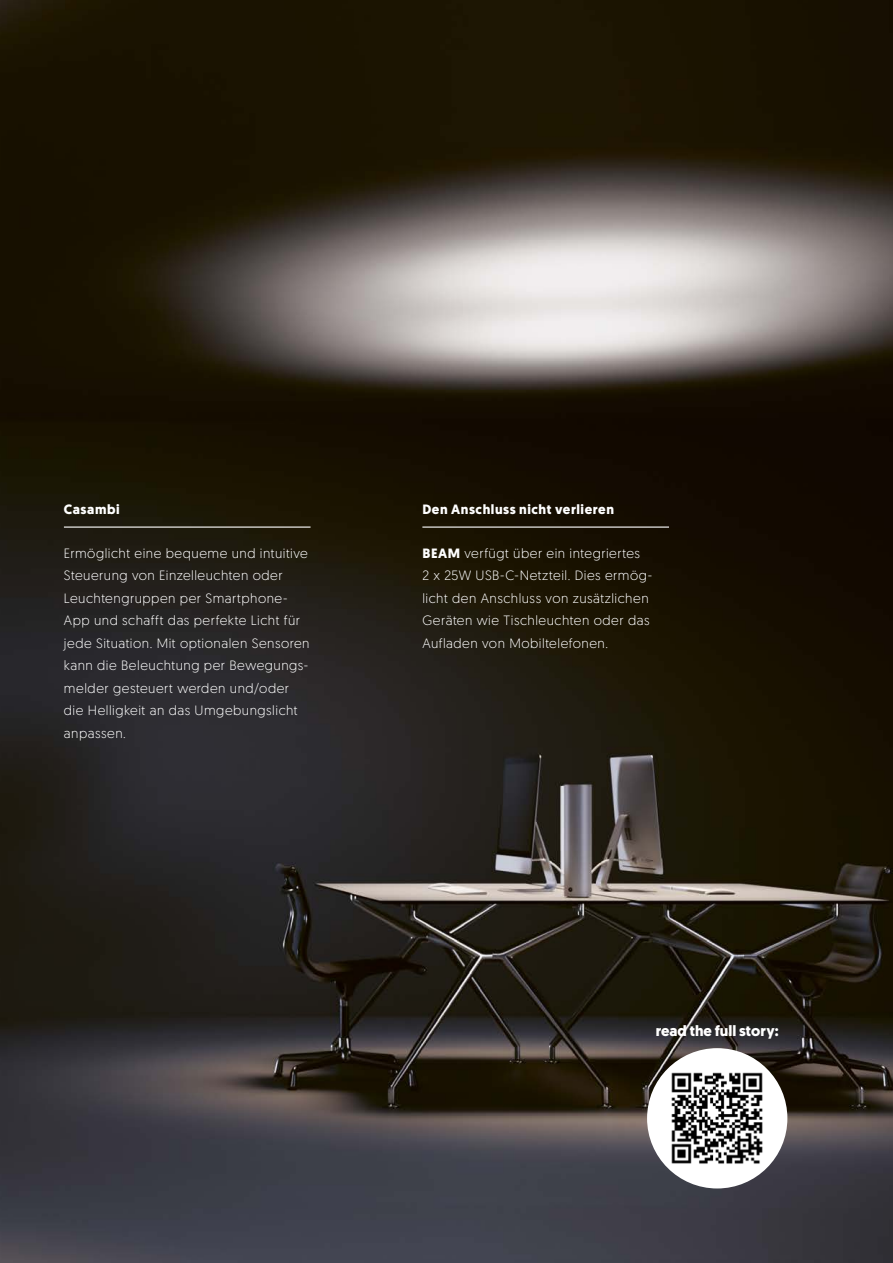
<style>
.page{position:relative;width:893px;height:1263px;background:#fff}
.page>*{position:absolute;margin:0;border:0;box-sizing:border-box;transform-origin:0 0}
.t1{font:700 15px "Geomanist";color:#fff}
.t2{font:300 13.5px/22.5px "Geomanist";letter-spacing:.04em;color:#fff}
.t3{font:700 13.5px "Geomanist";letter-spacing:.045em;color:#fff}
.s1{font-weight:700}
</style>
<div class="page">
<img style="left:0;top:0;width:893px;height:1263px">
<div style="left:647px;top:1048px;width:140px;height:140px;background:#fff;border-radius:50%"></div>
<hr style="left:64px;top:526px;width:247px;height:2px;background:#fff">
<hr style="left:422px;top:526px;width:247px;height:2px;background:#fff">
<img style="left:671px;top:1072px;width:92px;height:92px">
<p class="t3" style="left:64px;top:500px;width:57px">Casambi</p>
<p class="t2" style="left:64px;top:541px;width:247px">Ermöglicht eine bequeme und intuitive Steuerung von Einzelleuchten oder Leuchtengruppen per Smartphone-App und schafft das perfekte Licht für jede Situation. Mit optionalen Sensoren kann die Beleuchtung per Bewegungs&shy;melder gesteuert werden und/oder die Helligkeit an das Umgebungslicht anpassen.</p>
<p class="t3" style="left:422px;top:500px;width:193px">Den Anschluss nicht verlieren</p>
<p class="t2" style="left:422px;top:541px;width:231px"><span class="s1">BEAM</span> verfügt über ein integriertes<br>2 x 25W USB-C-Netzteil. Dies ermög&shy;licht den Anschluss von zusätzlichen Geräten wie Tischleuchten oder das Aufladen von Mobiltelefonen.</p>
<p class="t1" style="left:656px;top:1020px;width:124px">read the full story:</p>
</div>
